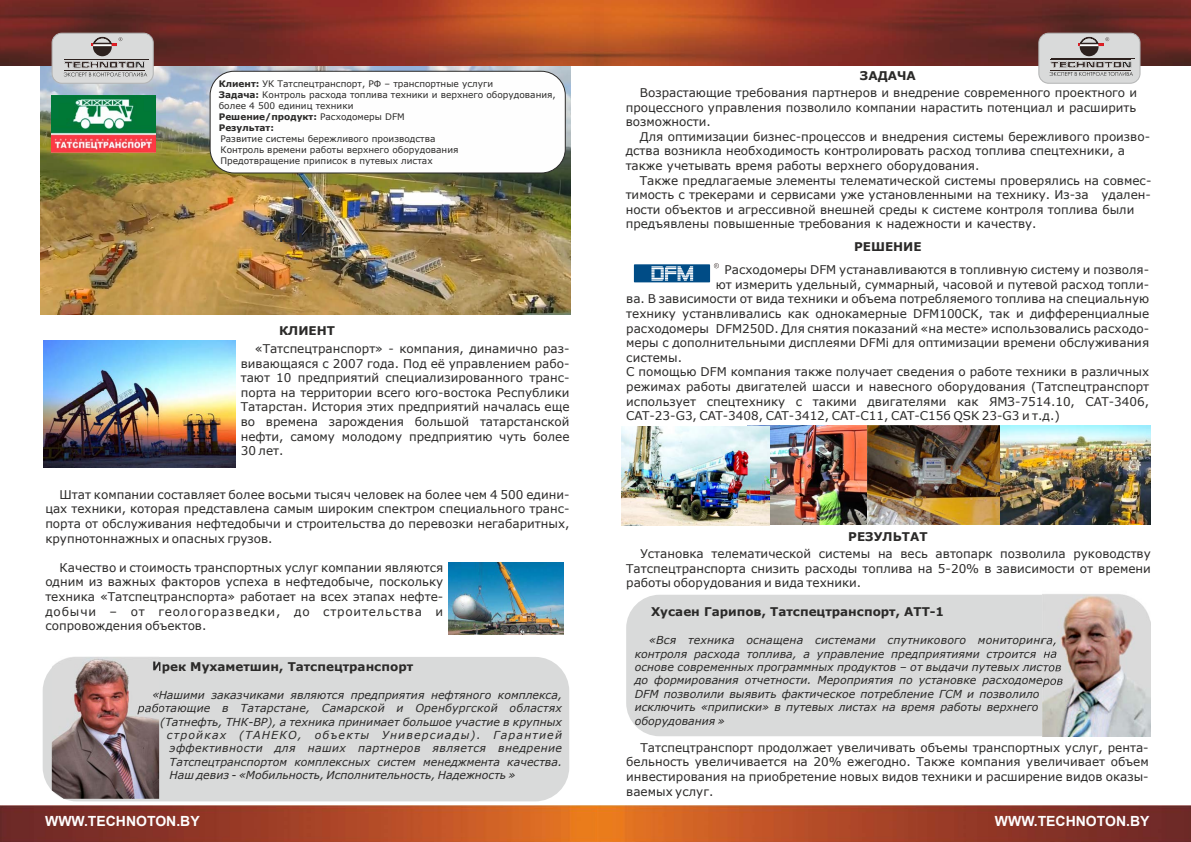
<style>
.page{position:relative;width:1191px;height:842px;background:#fff}
.page>*{position:absolute;margin:0;border:0;box-sizing:border-box;transform-origin:0 0}
.t1{font:700 14px "Arial";color:#fefefe}
.t2{font:12px/14.6px "Verdana";color:#2b2a29;text-align:justify}
.t3{font:700 12px "Verdana";color:#2b2a29}
.t4{font:italic 11px/13.4px "Verdana";color:#2b2a29}
.t5{font:italic 11px "Verdana";letter-spacing:.035em;color:#2b2a29}
.t6{font:italic 11px "Verdana";letter-spacing:.105em;color:#2b2a29}
.t7{font:9px/10.9px "Verdana";color:#2b2a29}
.s1{font-weight:700}
</style>
<div class="page">
<img style="left:924px;top:425px;width:226px;height:100px">
<img style="left:747px;top:425px;width:177px;height:100px">
<img style="left:621px;top:426px;width:149px;height:99px">
<img style="left:41px;top:65px;width:530px;height:249px">
<img style="left:0;top:0;width:1191px;height:65px">
<div style="left:52px;top:33px;width:101px;height:50px;background:#d9dada;border-radius:10px"></div>
<div style="left:52px;top:33px;width:101px;height:51px;border:1px solid #b2b3b3;border-radius:10px"></div>
<hr style="left:64px;top:59px;width:81px;height:1px;background:#2d211e">
<hr style="left:92px;top:44px;width:25px;height:2px;background:#2b2a29">
<svg style="left:93px;top:37px;width:19px;height:19px"></svg>
<hr style="left:65px;top:59px;width:84px;height:1px;background:#2d211e">
<div style="left:210px;top:71px;width:355px;height:102px;background:#fefefe;border:1px solid #2b2a29;border-radius:24px"></div>
<img style="left:0;top:806px;width:1191px;height:36px">
<div style="left:1038px;top:33px;width:102px;height:50px;background:#d9dada;border-radius:10px"></div>
<div style="left:1038px;top:33px;width:102px;height:51px;border:1px solid #b2b3b3;border-radius:10px"></div>
<hr style="left:1051px;top:59px;width:84px;height:1px;background:#2d211e">
<div style="left:43px;top:657px;width:526px;height:144px;background:#d9dada;border-radius:34px"></div>
<svg style="left:64px;top:62px;width:83px;height:14px"></svg>
<svg style="left:1049px;top:37px;width:84px;height:39px"></svg>
<img style="left:51px;top:95px;width:104px;height:57px">
<img style="left:44px;top:340px;width:191px;height:128px">
<img style="left:449px;top:562px;width:114px;height:72px">
<div style="left:634px;top:264px;width:76px;height:18px;background:#004c86"></div>
<svg style="left:651px;top:266px;width:42px;height:15px"></svg>
<svg style="left:714px;top:263px;width:5px;height:5px"></svg>
<div style="left:626px;top:595px;width:524px;height:141px;background:#d9dada;border-radius:33px"></div>
<img style="left:52px;top:656px;width:107px;height:143px">
<img style="left:1042px;top:594px;width:108px;height:142px">
<p class="t7" style="left:219px;top:79px;width:338px"><span class="s1">Клиент:</span> УК Татспецтранспорт, РФ – транспортные услуги<br><span class="s1">Задача:</span> Контроль расхода топлива техники и верхнего оборудования, более 4 500 единиц техники<br><span class="s1">Решение/продукт:</span> Расходомеры DFM<br><span class="s1">Результат:</span></p>
<p class="t7" style="left:220px;top:134px;width:239px">Развитие системы бережливого производства<br>Контроль времени работы верхнего оборудования<br>Предотвращение приписок в путевых листах</p>
<p class="t3" style="left:279px;top:232px;width:57px">КЛИЕНТ</p>
<p class="t3" style="left:279px;top:326px;width:57px">КЛИЕНТ</p>
<p class="t2" style="left:241px;top:342px;width:330px;text-indent:14px">«Татспецтранспорт» - компания, динамично раз&shy;вивающаяся с 2007 года. Под её управлением рабо&shy;тают 10 предприятий специализированного транс&shy;порта на территории всего юго-востока Республики Татарстан. История этих предприятий началась еще во времена зарождения большой татарстанской нефти, самому молодому предприятию чуть более 30 лет.</p>
<p class="t2" style="left:45px;top:488px;width:526px;text-indent:14px">Штат компании составляет более восьми тысяч человек на более чем 4 500 едини&shy;цах техники, которая представлена самым широким спектром специального транс&shy;порта от обслуживания нефтедобычи и строительства до перевозки негабаритных, крупнотоннажных и опасных грузов.</p>
<p class="t2" style="left:45px;top:561px;width:399px;text-indent:14px">Качество и стоимость транспортных услуг компании являются одним из важных факторов успеха в нефтедобыче, поскольку техника «Татспецтранспорта» работает на всех этапах нефте&shy;добычи – от геологоразведки, до строительства и сопровождения объектов.</p>
<p class="t3" style="left:152px;top:661px;width:263px">Ирек Мухаметшин, Татспецтранспорт</p>
<p class="t4" style="left:152px;top:689px;width:412px">«Нашими заказчиками являются предприятия нефтяного комплекса,</p>
<p class="t4" style="left:137px;top:702px;width:426px">работающие в Татарстане, Самарской и Оренбургской областях</p>
<p class="t4" style="left:160px;top:716px;width:403px">(Татнефть, ТНК-BP), а техника принимает большое участие в крупных</p>
<p class="t6" style="left:167px;top:730px;width:397px">стройках (ТАНЕКО, объекты Универсиады). Гарантией</p>
<p class="t5" style="left:170px;top:744px;width:394px">эффективности для наших партнеров является внедрение</p>
<p class="t4" style="left:170px;top:756px;width:394px">Татспецтранспортом комплексных систем менеджмента качества.</p>
<p class="t4" style="left:170px;top:769px;width:347px">Наш девиз - «Мобильность, Исполнительность, Надежность »</p>
<p class="t3" style="left:860px;top:71px;width:57px">ЗАДАЧА</p>
<p class="t2" style="left:625px;top:86px;width:513px;text-indent:14px">Возрастающие требования партнеров и внедрение современного проектного и процессного управления позволило компании нарастить потенциал и расширить возможности.</p>
<p class="t2" style="left:625px;top:130px;width:526px;text-align:left;text-indent:14px">Для оптимизации бизнес-процессов и внедрения системы бережливого произво&shy;дства возникла необходимость контролировать расход топлива спецтехники, а также учетывать время работы верхнего оборудования.</p>
<p class="t2" style="left:625px;top:174px;width:527px;text-align:left;text-indent:14px">Также предлагаемые элементы телематической системы проверялись на совмес&shy;тимость с трекерами и сервисами уже установленными на технику. Из-за удален&shy;ности объектов и агрессивной внешней среды к системе контроля топлива были предъявлены повышенные требования к надежности и качеству.</p>
<p class="t3" style="left:854px;top:242px;width:69px">РЕШЕНИЕ</p>
<p class="t2" style="left:724px;top:264px;width:426px">Расходомеры DFM устанавливаются в топливную систему и позволя-</p>
<p class="t2" style="left:715px;top:278px;width:435px">ют измерить удельный, суммарный, часовой и путевой расход топли-</p>
<p class="t2" style="left:626px;top:293px;width:524px">ва. В зависимости от вида техники и объема потребляемого топлива на специальную</p>
<p class="t2" style="left:626px;top:307px;width:524px">технику устанвливались как однокамерные DFM100CK, так и дифференциалные</p>
<p class="t2" style="left:626px;top:322px;width:524px">расходомеры DFM250D. Для снятия показаний «на месте» использовались расходо-</p>
<p class="t2" style="left:626px;top:337px;width:524px">меры с дополнительными дисплеями DFMi для оптимизации времени обслуживания</p>
<p class="t2" style="left:626px;top:351px;width:57px">системы.</p>
<p class="t2" style="left:626px;top:366px;width:524px">С помощью DFM компания также получает сведения о работе техники в различных</p>
<p class="t2" style="left:626px;top:380px;width:524px">режимах работы двигателей шасси и навесного оборудования (Татспецтранспорт</p>
<p class="t2" style="left:626px;top:395px;width:524px">использует спецтехнику с такими двигателями как ЯМЗ-7514.10, CAT-3406,</p>
<p class="t2" style="left:626px;top:409px;width:435px">CAT-23-G3, CAT-3408, CAT-3412, CAT-C11, CAT-C15б QSK 23-G3 и т.д.)</p>
<p class="t3" style="left:848px;top:531px;width:81px">РЕЗУЛЬТАТ</p>
<p class="t2" style="left:626px;top:548px;width:526px;text-indent:14px">Установка телематической системы на весь автопарк позволила руководству Татспецтранспорта снизить расходы топлива на 5-20% в зависимости от времени работы оборудования и вида техники.</p>
<p class="t3" style="left:651px;top:607px;width:294px">Хусаен Гарипов, Татспецтранспорт, АТТ-1</p>
<p class="t4" style="left:634px;top:634px;width:429px;text-indent:14px">«Вся техника оснащена системами спутникового мониторинга, контроля расхода топлива, а управление предприятиями строится на основе современных программных продуктов – от выдачи путевых листов до формирования отчетности. Мероприятия по установке расходомеров DFM позволили выявить фактическое потребление ГСМ и позволило исключить «приписки» в путевых листах на время работы верхнего оборудования »</p>
<p class="t2" style="left:626px;top:741px;width:524px;text-indent:14px">Татспецтранспорт продолжает увеличивать объемы транспортных услуг, рента&shy;бельность увеличивается на 20% ежегодно. Также компания увеличивает объем инвестирования на приобретение новых видов техники и расширение видов оказы&shy;ваемых услуг.</p>
<p class="t1" style="left:45px;top:816px;width:156px">WWW.TECHNOTON.BY</p>
<p class="t1" style="left:995px;top:816px;width:156px">WWW.TECHNOTON.BY</p>
</div>
